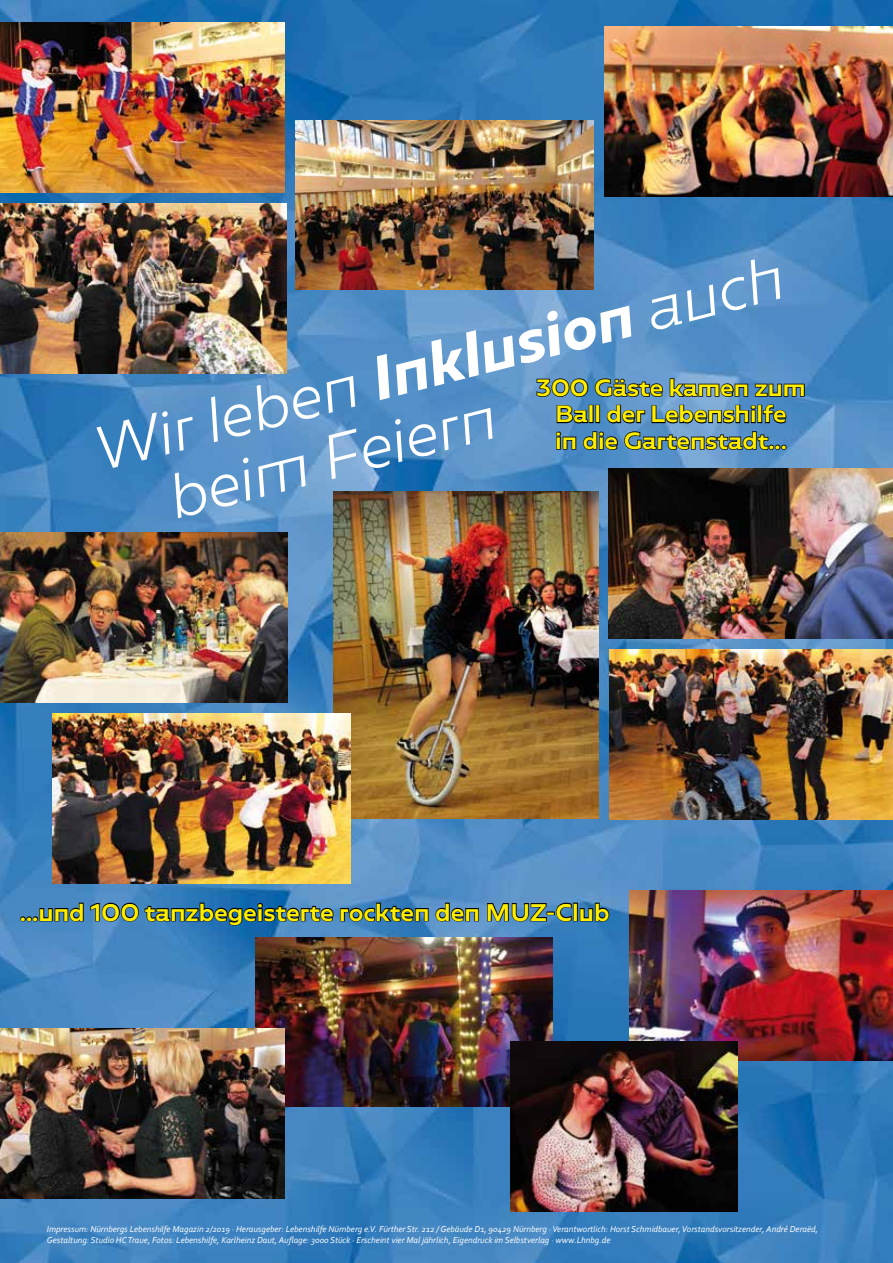
<style>
.page{position:relative;width:893px;height:1263px;background:#fff}
.page>*{position:absolute;margin:0;border:0;box-sizing:border-box;transform-origin:0 0}
.t1{font:italic 300 54px/64.5px "Caprina";color:#fff}
.t2{font:500 21px "Caprina";color:#ffed00}
.t3{font:500 20.55px/26.4px "Caprina";color:#ffed00;text-align:center}
.t4{font:italic 9px/10.8px "Corbel";color:#fff}
.s1{font-weight:700}
</style>
<div class="page">
<img style="left:0;top:0;width:893px;height:1263px">
<img style="left:295px;top:120px;width:298px;height:170px">
<img style="left:605px;top:26px;width:288px;height:170px">
<img style="left:0;top:203px;width:286px;height:170px">
<img style="left:608px;top:468px;width:285px;height:170px">
<img style="left:333px;top:491px;width:265px;height:327px">
<img style="left:610px;top:649px;width:283px;height:170px">
<img style="left:0;top:532px;width:287px;height:170px">
<img style="left:52px;top:713px;width:298px;height:170px">
<img style="left:0;top:22px;width:285px;height:170px">
<img style="left:255px;top:937px;width:298px;height:170px">
<img style="left:0;top:1028px;width:285px;height:170px">
<img style="left:629px;top:891px;width:264px;height:170px">
<img style="left:510px;top:1042px;width:227px;height:170px">
<svg style="left:20px;top:902px;width:409px;height:24px;background:#2b5c88"></svg>
<svg style="left:435px;top:902px;width:45px;height:20px"></svg>
<svg style="left:486px;top:902px;width:87px;height:20px;background:#355d82"></svg>
<div style="left:573px;top:903px;width:5px;height:18px;border:2px solid #000"></div>
<svg style="left:579px;top:902px;width:31px;height:20px"></svg>
<svg style="left:536px;top:378px;width:269px;height:20px;background:#426486"></svg>
<svg style="left:556px;top:404px;width:33px;height:20px"></svg>
<div style="left:589px;top:405px;width:5px;height:18px;border:2px solid #000"></div>
<div style="left:595px;top:405px;width:5px;height:18px;border:2px solid #000"></div>
<svg style="left:606px;top:404px;width:150px;height:20px;background:#446686"></svg>
<div style="left:751px;top:410px;width:5px;height:13px;border:2px solid #000"></div>
<div style="left:757px;top:405px;width:5px;height:18px;border:2px solid #000"></div>
<svg style="left:762px;top:404px;width:25px;height:20px"></svg>
<svg style="left:556px;top:430px;width:230px;height:21px;background:#3d6387"></svg>
<h1 class="t1" style="left:147px;top:403px;width:649px;text-indent:-61px;rotate:-14deg">Wir leben <span class="s1">Inklusion</span> auch beim Feiern</h1>
<h3 class="t3" style="left:536px;top:374px;width:271px">300 Gäste kamen zum<br>Ball der Lebenshilfe<br>in die Gartenstadt...</h3>
<h2 class="t2" style="left:20px;top:897px;width:591px">...und 100 tanzbegeisterte rockten den MUZ-Club</h2>
<p class="t4" style="left:47px;top:1224px;width:773px">Impressum: Nürnbergs Lebenshilfe Magazin 2/2019 · Herausgeber: Lebenshilfe Nürnberg e.V. Fürther Str. 212 / Gebäude D1, 90429 Nürnberg · Verantwortlich: Horst Schmidbauer, Vorstandsvorsitzender, André Deraëd,<br>Gestaltung: Studio HC Traue, Fotos: Lebenshilfe, Karlheinz Daut, Auflage: 3000 Stück · Erscheint vier Mal jährlich, Eigendruck im Selbstverlag · www.Lhnbg.de</p>
</div>
